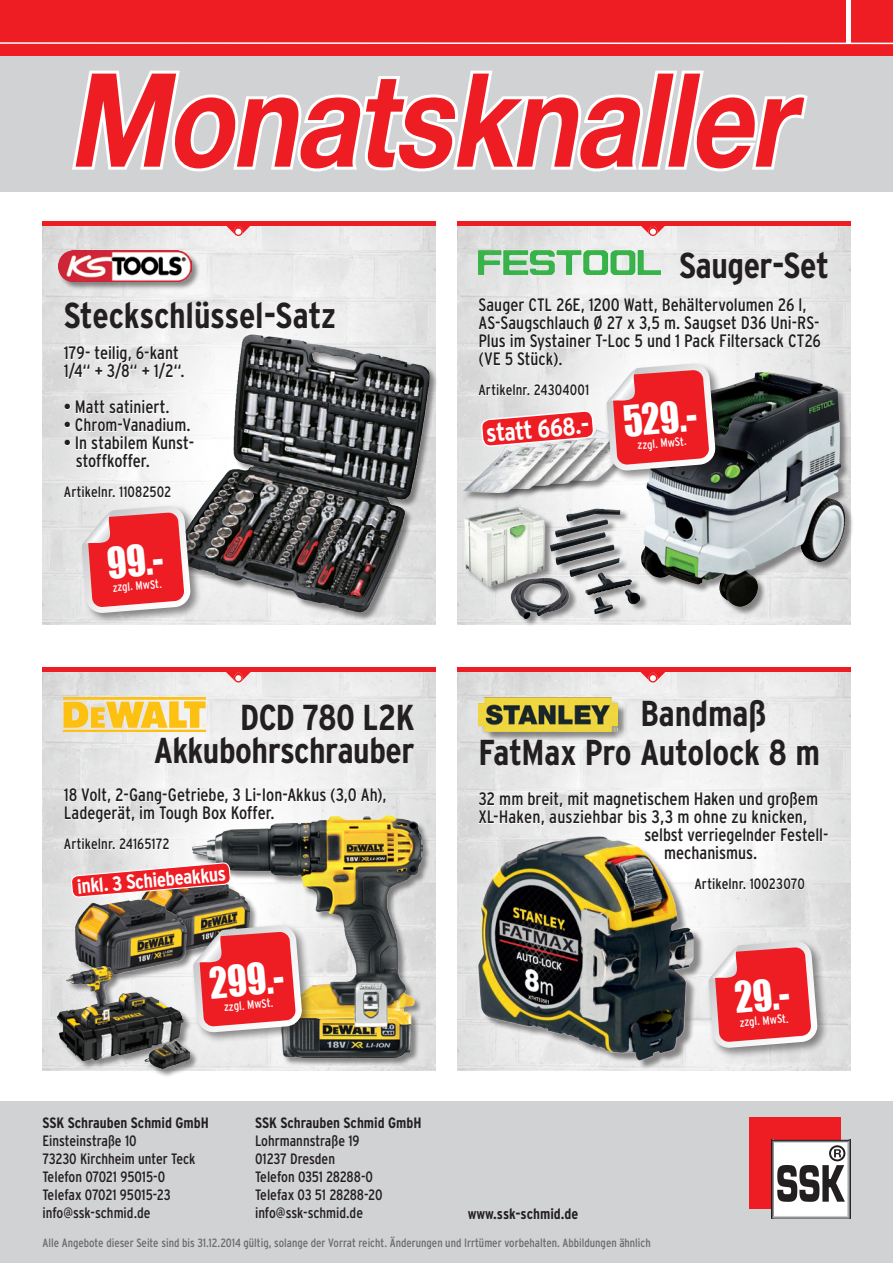
<style>
.page{position:relative;width:893px;height:1263px;background:#fff}
.page>*{position:absolute;margin:0;border:0;box-sizing:border-box;transform-origin:0 0}
.t1{font:italic 700 130.35px "Helvetica 75";color:#ee1d23;scale:.84 1}
.t2{font:39.6px "Impact";color:#fff;scale:.91 1}
.t3{font:700 condensed 36px/39px "Interstate";letter-spacing:-.01em;color:#231f20}
.t4{font:700 condensed 25.35px "Interstate";color:#fff}
.t5{font:700 condensed 20.25px "Interstate";color:#fff}
.t6{font:condensed 18px/18px "Interstate";color:#231f20}
.t7{font:condensed 15px/18px "Interstate";color:#231f20}
.t8{font:700 condensed 15px "Interstate";color:#231f20}
.t9{font:condensed 12px "Interstate";color:#6c6d70}
.t10{font:condensed 12px "Interstate";color:#fff}
</style>
<div class="page">
<img style="left:457px;top:667px;width:393px;height:404px">
<img style="left:43px;top:667px;width:393px;height:404px">
<img style="left:457px;top:225px;width:393px;height:399px">
<img style="left:43px;top:225px;width:393px;height:399px">
<div style="left:0;top:55px;width:893px;height:136px;background:#d1d2d4"></div>
<div style="left:0;top:0;width:893px;height:55px;background:#ee1d23"></div>
<hr style="left:0;top:42px;width:893px;height:2px;background:#fff">
<hr style="left:846px;top:0;width:4px;height:43px;background:#fff">
<svg style="left:68px;top:70px;width:743px;height:122px"></svg>
<div style="left:0;top:1101px;width:893px;height:162px;background:#d1d2d4"></div>
<div style="left:749px;top:1117px;width:91px;height:92px;background:#ee1d23"></div>
<div style="left:773px;top:1141px;width:75px;height:76px;background:#fff"></div>
<svg style="left:771px;top:1202px;width:3px;height:14px"></svg>
<svg style="left:847px;top:1202px;width:3px;height:14px"></svg>
<svg style="left:771px;top:1140px;width:79px;height:62px"></svg>
<svg style="left:771px;top:1216px;width:79px;height:2px"></svg>
<hr style="left:457px;top:221px;width:393px;height:4px;background:#ee1d23">
<svg style="left:637px;top:225px;width:32px;height:11px"></svg>
<hr style="left:43px;top:221px;width:393px;height:4px;background:#ee1d23">
<svg style="left:222px;top:225px;width:32px;height:11px"></svg>
<hr style="left:457px;top:668px;width:393px;height:4px;background:#ee1d23">
<svg style="left:637px;top:672px;width:32px;height:10px"></svg>
<hr style="left:43px;top:668px;width:393px;height:4px;background:#ee1d23">
<svg style="left:222px;top:672px;width:32px;height:10px"></svg>
<div style="left:641px;top:372px;width:213px;height:243px;background:#231f20;opacity:.5"></div>
<img style="left:641px;top:471px;width:166px;height:136px">
<img style="left:478px;top:251px;width:182px;height:23px">
<div style="left:480px;top:699px;width:148px;height:42px;background:#231f20;opacity:.5"></div>
<img style="left:478px;top:697px;width:139px;height:34px">
<div style="left:480px;top:838px;width:224px;height:232px;background:#231f20;opacity:.5"></div>
<img style="left:478px;top:860px;width:215px;height:200px">
<svg style="left:478px;top:791px;width:350px;height:69px"></svg>
<svg style="left:694px;top:878px;width:111px;height:12px"></svg>
<div style="left:706px;top:938px;width:123px;height:121px;background:#231f20;opacity:.5"></div>
<svg style="left:708px;top:941px;width:110px;height:107px;background:#e76165"></svg>
<svg style="left:63px;top:787px;width:323px;height:36px"></svg>
<svg style="left:63px;top:837px;width:107px;height:13px"></svg>
<img style="left:64px;top:697px;width:141px;height:34px">
<div style="left:192px;top:816px;width:239px;height:250px;background:#231f20;opacity:.5"></div>
<img style="left:192px;top:816px;width:230px;height:241px">
<div style="left:76px;top:900px;width:119px;height:82px;background:#231f20;opacity:.5"></div>
<img style="left:75px;top:917px;width:111px;height:49px">
<svg style="left:71px;top:862px;width:160px;height:55px;background:#b86862"></svg>
<div style="left:191px;top:923px;width:122px;height:120px;background:#231f20;opacity:.5"></div>
<svg style="left:193px;top:925px;width:109px;height:107px;background:#e05355"></svg>
<div style="left:58px;top:966px;width:141px;height:112px;background:#231f20;opacity:.5"></div>
<img style="left:58px;top:966px;width:132px;height:103px">
<div style="left:552px;top:430px;width:96px;height:60px;background:#fdfdfd"></div>
<div style="left:524px;top:433px;width:95px;height:60px;background:#231f20;opacity:.5"></div>
<div style="left:505px;top:435px;width:95px;height:60px;background:#231f20;opacity:.5"></div>
<img style="left:581px;top:471px;width:11px;height:14px">
<div style="left:485px;top:438px;width:96px;height:60px;background:#231f20;opacity:.5"></div>
<img style="left:558px;top:471px;width:14px;height:18px">
<div style="left:463px;top:442px;width:95px;height:60px;background:#231f20;opacity:.5"></div>
<img style="left:462px;top:442px;width:88px;height:51px">
<div style="left:604px;top:361px;width:123px;height:121px;background:#231f20;opacity:.5"></div>
<div style="left:465px;top:506px;width:184px;height:121px;background:#231f20;opacity:.5"></div>
<img style="left:465px;top:506px;width:175px;height:112px">
<svg style="left:478px;top:297px;width:343px;height:174px"></svg>
<svg style="left:63px;top:345px;width:111px;height:35px"></svg>
<svg style="left:65px;top:399px;width:109px;height:69px"></svg>
<svg style="left:63px;top:486px;width:108px;height:12px"></svg>
<div style="left:174px;top:335px;width:264px;height:286px;background:#231f20;opacity:.5"></div>
<img style="left:174px;top:335px;width:255px;height:278px">
<div style="left:58px;top:251px;width:142px;height:40px;background:#231f20;opacity:.5"></div>
<img style="left:58px;top:251px;width:133px;height:31px">
<div style="left:79px;top:504px;width:123px;height:120px;background:#231f20;opacity:.5"></div>
<svg style="left:82px;top:506px;width:109px;height:107px;background:#e65e63"></svg>
<h1 class="t1" style="left:68px;top:40px;width:896px">Monatsknaller</h1>
<h3 class="t3" style="left:64px;top:295px;width:274px">Steckschlüssel-Satz</h3>
<p class="t6" style="left:64px;top:344px;width:122px">179- teilig, 6-kant<br>1/4“ + 3/8“ + 1/2“.</p>
<p class="t6" style="left:64px;top:398px;width:107px">• Matt satiniert.</p>
<p class="t6" style="left:64px;top:416px;width:128px">• Chrom-Vanadium.</p>
<p class="t6" style="left:76px;top:434px;width:120px;text-indent:-12px">• In stabilem Kunst&shy;stoffkoffer.</p>
<p class="t7" style="left:64px;top:483px;width:109px">Artikelnr. 11082502</p>
<h2 class="t2" style="left:104px;top:533px;width:63px;rotate:-5deg">99.-</h2>
<p class="t10" style="left:112px;top:580px;width:51px;rotate:-5deg">zzgl. MwSt.</p>
<h3 class="t3" style="left:154px;top:701px;width:262px;line-height:33px;text-align:right">DCD 780 L2K<br>Akkubohrschrauber</h3>
<p class="t6" style="left:64px;top:786px;width:324px">18 Volt, 2-Gang-Getriebe, 3 Li-Ion-Akkus (3,0 Ah),<br>Ladegerät, im Tough Box Koffer.</p>
<p class="t7" style="left:64px;top:835px;width:107px">Artikelnr. 24165172</p>
<p class="t5" style="left:76px;top:874px;width:151px;rotate:-5deg">inkl. 3 Schiebeakkus</p>
<h2 class="t2" style="left:207px;top:953px;width:83px;rotate:-5deg">299.-</h2>
<p class="t10" style="left:224px;top:1000px;width:51px;rotate:-5deg">zzgl. MwSt.</p>
<h3 class="t3" style="left:679px;top:245px;width:152px">Sauger-Set</h3>
<p class="t6" style="left:478px;top:295px;width:344px">Sauger CTL 26E, 1200 Watt, Behältervolumen 26 l, AS-Saugschlauch Ø 27 x 3,5 m. Saugset D36 Uni-RS-Plus im Systainer T-Loc 5 und 1 Pack Filtersack CT26 (VE 5 Stück).</p>
<p class="t7" style="left:478px;top:381px;width:112px">Artikelnr. 24304001</p>
<h3 class="t4" style="left:485px;top:418px;width:105px;rotate:-5deg">statt 668.-</h3>
<h2 class="t2" style="left:621px;top:391px;width:82px;rotate:-5deg">529.-</h2>
<p class="t10" style="left:637px;top:438px;width:51px;rotate:-5deg">zzgl. MwSt.</p>
<h3 class="t3" style="left:478px;top:694px;width:343px;text-indent:162px">Bandmaß<br>FatMax Pro Autolock 8 m</h3>
<p class="t6" style="left:478px;top:790px;width:341px">32 mm breit, mit magnetischem Haken und großem</p>
<p class="t6" style="left:478px;top:808px;width:331px">XL-Haken, ausziehbar bis 3,3 m ohne zu knicken,</p>
<p class="t6" style="left:644px;top:826px;width:186px">selbst verriegelnder Festell-</p>
<p class="t6" style="left:664px;top:844px;width:95px">mechanismus.</p>
<p class="t7" style="left:694px;top:875px;width:112px">Artikelnr. 10023070</p>
<h2 class="t2" style="left:732px;top:967px;width:62px;rotate:-5deg">29.-</h2>
<p class="t10" style="left:739px;top:1015px;width:51px;rotate:-5deg">zzgl. MwSt.</p>
<p class="t8" style="left:43px;top:1114px;width:168px">SSK Schrauben Schmid GmbH</p>
<p class="t7" style="left:43px;top:1132px;width:155px">Einsteinstraße 10<br>73230 Kirchheim unter Teck<br>Telefon 07021 95015-0<br>Telefax 07021 95015-23 info@ssk-schmid.de</p>
<p class="t8" style="left:255px;top:1114px;width:168px">SSK Schrauben Schmid GmbH</p>
<p class="t7" style="left:255px;top:1132px;width:129px">Lohrmannstraße 19<br>01237 Dresden<br>Telefon 0351 28288-0<br>Telefax 03 51 28288-20 info@ssk-schmid.de</p>
<p class="t8" style="left:468px;top:1204px;width:112px">www.ssk-schmid.de</p>
<p class="t9" style="left:43px;top:1235px;width:610px">Alle Angebote dieser Seite sind bis 31.12.2014 gültig, solange der Vorrat reicht. Änderungen und Irrtümer vorbehalten. Abbildungen ähnlich</p>
</div>
